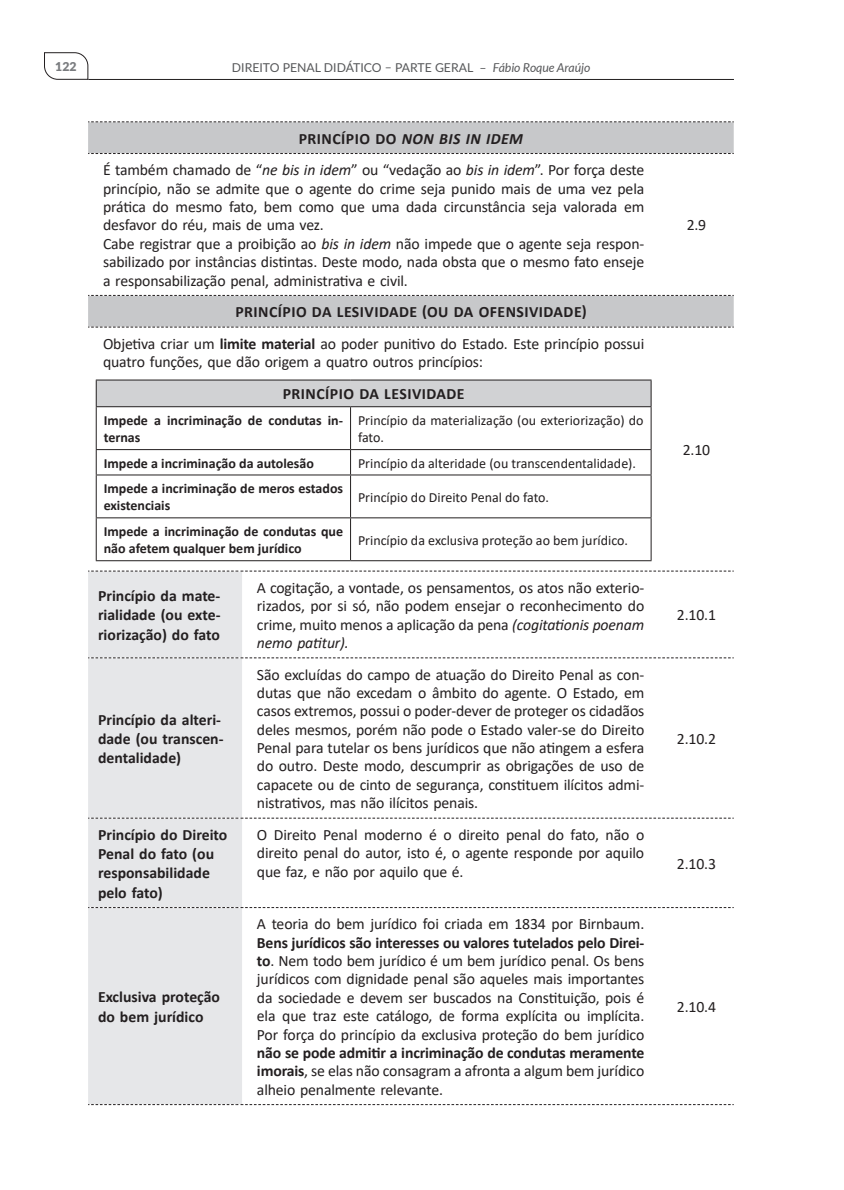
<style>
.page{position:relative;width:844px;height:1190px;background:#fff}
.page>*{position:absolute;margin:0;border:0;box-sizing:border-box;transform-origin:0 0}
.TABELA_corpo{font:15.75px/18.4px "Calibri";letter-spacing:-.01em;color:#231f20;text-align:justify}
.TABELA_sub{font:700 15.75px/19.2px "Calibri";color:#231f20}
.TABELA_-_TITULO{font:700 15.75px "Calibri";letter-spacing:.03em;color:#231f20}
.TABELA_-_TITULO-2{font:italic 700 15.75px "Calibri";letter-spacing:.03em;color:#231f20}
.t1{font:700 14px/17.5px "Calibri";color:#231f20}
.t2{font:14px/17.5px "Calibri";color:#231f20}
.t3{font:12.25px "Lato";color:#57585a}
.t4{font:900 12.25px "Lato";color:#7a7c7f}
.s1{font-style:italic}
.s2{font-style:normal}
.s3{font-weight:700}
</style>
<div class="page">
<hr style="left:88px;top:79px;width:645px;height:1px;background:#231f20">
<svg style="left:44px;top:52px;width:45px;height:28px"></svg>
<svg style="left:88px;top:122px;width:645px;height:205px"></svg>
<div style="left:88px;top:572px;width:154px;height:532px;background:#e6e7e9"></div>
<svg style="left:88px;top:657px;width:645px;height:1px"></svg>
<svg style="left:88px;top:818px;width:645px;height:1px"></svg>
<svg style="left:88px;top:907px;width:645px;height:1px"></svg>
<svg style="left:88px;top:1104px;width:645px;height:1px"></svg>
<svg style="left:88px;top:121px;width:645px;height:1px"></svg>
<svg style="left:88px;top:153px;width:645px;height:1px"></svg>
<svg style="left:88px;top:571px;width:645px;height:1px"></svg>
<svg style="left:88px;top:295px;width:645px;height:1px"></svg>
<svg style="left:88px;top:327px;width:645px;height:1px"></svg>
<div style="left:96px;top:380px;width:554px;height:27px;background:#d1d2d4"></div>
<svg style="left:97px;top:407px;width:553px;height:153px"></svg>
<hr style="left:350px;top:407px;width:1px;height:42px;background:#231f20">
<hr style="left:96px;top:449px;width:254px;height:1px;background:#231f20">
<hr style="left:350px;top:449px;width:301px;height:1px;background:#231f20">
<svg style="left:350px;top:450px;width:1px;height:25px"></svg>
<hr style="left:96px;top:475px;width:254px;height:1px;background:#231f20">
<hr style="left:350px;top:475px;width:301px;height:1px;background:#231f20">
<hr style="left:350px;top:475px;width:1px;height:42px;background:#231f20">
<hr style="left:96px;top:517px;width:254px;height:1px;background:#231f20">
<hr style="left:350px;top:517px;width:301px;height:1px;background:#231f20">
<hr style="left:350px;top:518px;width:1px;height:42px;background:#231f20">
<hr style="left:96px;top:407px;width:1px;height:42px;background:#231f20">
<hr style="left:650px;top:407px;width:1px;height:42px;background:#231f20">
<svg style="left:96px;top:450px;width:1px;height:25px"></svg>
<svg style="left:650px;top:450px;width:1px;height:25px"></svg>
<hr style="left:96px;top:475px;width:1px;height:42px;background:#231f20">
<hr style="left:650px;top:475px;width:1px;height:42px;background:#231f20">
<hr style="left:96px;top:518px;width:1px;height:42px;background:#231f20">
<hr style="left:650px;top:518px;width:1px;height:42px;background:#231f20">
<hr style="left:96px;top:560px;width:254px;height:1px;background:#231f20">
<hr style="left:350px;top:560px;width:301px;height:1px;background:#231f20">
<hr style="left:96px;top:380px;width:254px;height:1px;background:#231f20">
<svg style="left:96px;top:380px;width:1px;height:26px"></svg>
<hr style="left:350px;top:380px;width:301px;height:1px;background:#231f20">
<svg style="left:650px;top:380px;width:1px;height:26px"></svg>
<hr style="left:96px;top:406px;width:254px;height:1px;background:#231f20">
<hr style="left:350px;top:406px;width:301px;height:1px;background:#231f20">
<p class="t4" style="left:55px;top:57px;width:23px">122</p>
<p class="t3" style="left:232px;top:59px;width:359px">DIREITO PENAL DIDÁTICO – PARTE GERAL – <span class="s1">Fábio Roque Araújo</span></p>
<p class="TABELA_-_TITULO-2" style="left:298px;top:127px;width:226px"><span class="s2">PRINCÍPIO DO</span> NON BIS IN IDEM</p>
<p class="TABELA_corpo" style="left:103px;top:160px;width:542px">É também chamado de “<span class="s1">ne bis in idem</span>” ou “vedação ao <span class="s1">bis in idem</span>”. Por força deste princípio, não se admite que o agente do crime seja punido mais de uma vez pela prática do mesmo fato, bem como que uma dada circunstância seja valorada em desfavor do réu, mais de uma vez.</p>
<p class="TABELA_corpo" style="left:103px;top:234px;width:542px">Cabe registrar que a proibição ao <span class="s1">bis in idem</span> não impede que o agente seja respon&shy;sabilizado por instâncias distintas. Deste modo, nada obsta que o mesmo fato enseje a responsabilização penal, administrativa e civil.</p>
<p class="TABELA_-_TITULO" style="left:235px;top:301px;width:353px">PRINCÍPIO DA LESIVIDADE (OU DA OFENSIVIDADE)</p>
<p class="TABELA_corpo" style="left:103px;top:334px;width:542px">Objetiva criar um <span class="s3">limite material</span> ao poder punitivo do Estado. Este princípio possui quatro funções, que dão origem a quatro outros princípios:</p>
<p class="TABELA_-_TITULO" style="left:282px;top:383px;width:183px">PRINCÍPIO DA LESIVIDADE</p>
<p class="t1" style="left:104px;top:411px;width:241px">Impede a incriminação de condutas in&shy;ternas</p>
<p class="t2" style="left:358px;top:411px;width:287px">Princípio da materialização (ou exteriorização) do fato.</p>
<p class="t1" style="left:104px;top:454px;width:212px">Impede a incriminação da autolesão</p>
<p class="t2" style="left:358px;top:454px;width:279px">Princípio da alteridade (ou transcendentalidade).</p>
<p class="t1" style="left:104px;top:479px;width:241px">Impede a incriminação de meros estados existenciais</p>
<p class="t2" style="left:358px;top:488px;width:192px">Princípio do Direito Penal do fato.</p>
<p class="t1" style="left:104px;top:522px;width:241px">Impede a incriminação de condutas que não afetem qualquer bem jurídico</p>
<p class="t2" style="left:358px;top:531px;width:271px">Princípio da exclusiva proteção ao bem jurídico.</p>
<p class="TABELA_sub" style="left:98px;top:586px;width:124px;text-align:justify">Princípio da mate&shy;rialidade (ou exte&shy;riorização) do fato</p>
<p class="TABELA_corpo" style="left:257px;top:578px;width:388px">A cogitação, a vontade, os pensamentos, os atos não exterio&shy;rizados, por si só, não podem ensejar o reconhecimento do crime, muito menos a aplicação da pena <span class="s1">(cogitationis poenam nemo patitur).</span></p>
<p class="TABELA_sub" style="left:98px;top:710px;width:127px">Princípio da alteri&shy;dade (ou transcen&shy;dentalidade)</p>
<p class="TABELA_corpo" style="left:257px;top:665px;width:388px">São excluídas do campo de atuação do Direito Penal as con&shy;dutas que não excedam o âmbito do agente. O Estado, em casos extremos, possui o poder-dever de proteger os cidadãos deles mesmos, porém não pode o Estado valer-se do Direito Penal para tutelar os bens jurídicos que não atingem a esfera do outro. Deste modo, descumprir as obrigações de uso de capacete ou de cinto de segurança, constituem ilícitos admi&shy;nistrativos, mas não ilícitos penais.</p>
<p class="TABELA_sub" style="left:98px;top:825px;width:131px">Princípio do Direito<br>Penal do fato (ou responsabilidade pelo fato)</p>
<p class="TABELA_corpo" style="left:257px;top:825px;width:388px">O Direito Penal moderno é o direito penal do fato, não o direito penal do autor, isto é, o agente responde por aquilo que faz, e não por aquilo que é.</p>
<p class="TABELA_sub" style="left:98px;top:987px;width:123px">Exclusiva proteção do bem jurídico</p>
<p class="TABELA_corpo" style="left:257px;top:914px;width:388px">A teoria do bem jurídico foi criada em 1834 por Birnbaum.<br><span class="s3">Bens jurídicos são interesses ou valores tutelados pelo Direi&shy;to</span>. Nem todo bem jurídico é um bem jurídico penal. Os bens jurídicos com dignidade penal são aqueles mais importantes da sociedade e devem ser buscados na Constituição, pois é ela que traz este catálogo, de forma explícita ou implícita.<br>Por força do princípio da exclusiva proteção do bem jurídico <span class="s3">não se pode admitir a incriminação de condutas meramente imorais</span>, se elas não consagram a afronta a algum bem jurídico alheio penalmente relevante.</p>
<p class="TABELA_corpo" style="left:686px;top:216px;width:21px">2.9</p>
<p class="TABELA_corpo" style="left:682px;top:440px;width:29px">2.10</p>
<p class="TABELA_corpo" style="left:676px;top:606px;width:41px">2.10.1</p>
<p class="TABELA_corpo" style="left:676px;top:729px;width:41px">2.10.2</p>
<p class="TABELA_corpo" style="left:676px;top:854px;width:41px">2.10.3</p>
<p class="TABELA_corpo" style="left:676px;top:997px;width:41px">2.10.4</p>
</div>
